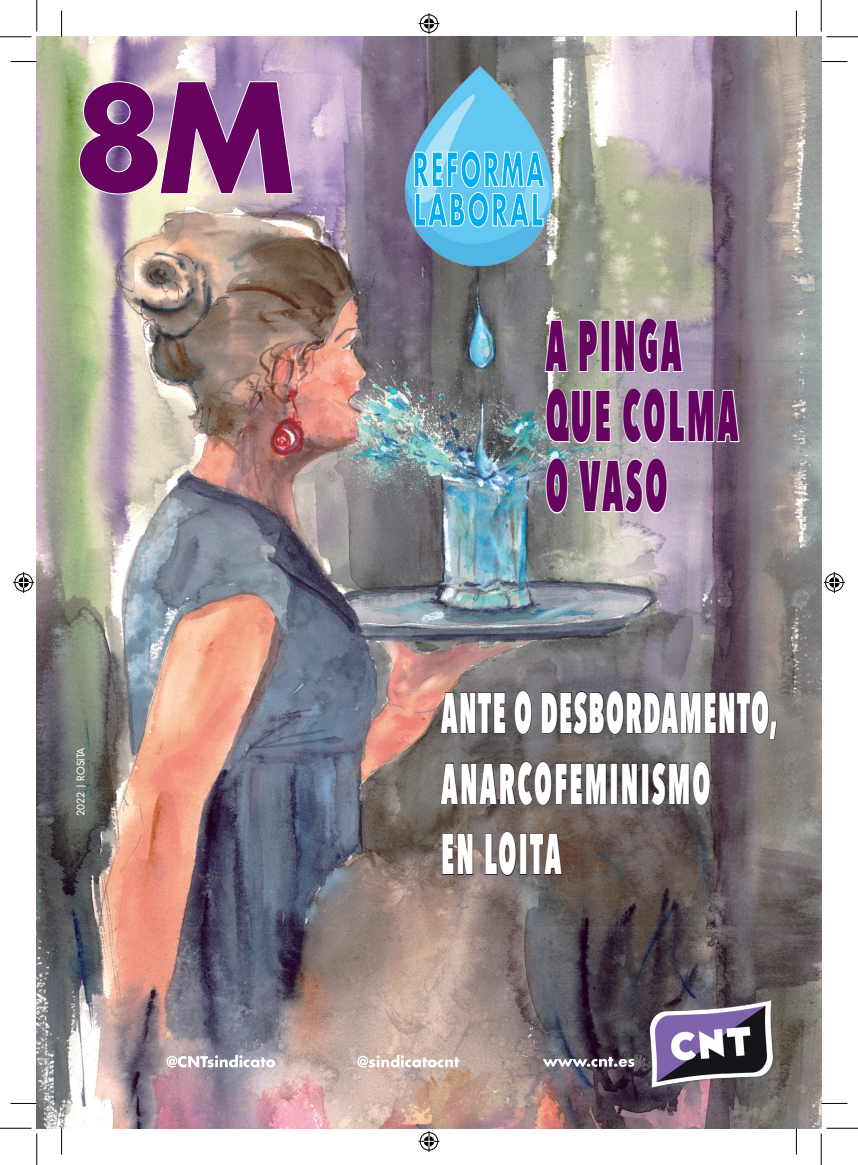
<style>
.page{position:relative;width:858px;height:1165px;background:#fff}
.page>*{position:absolute;margin:0;border:0;box-sizing:border-box;transform-origin:0 0}
.t1{font:800 71.4px/70px "Avenir Next Condensed";letter-spacing:.07em;color:#65035f;scale:.49 1}
.t2{font:800 57.05px/70.7px "Avenir Next Condensed";letter-spacing:.06em;color:#fff;scale:.49 1}
.t3{font:10.15px "Futura";color:#fff}
</style>
<div class="page">
<img style="left:37px;top:37px;width:784px;height:1091px">
<img style="left:337px;top:54px;width:279px;height:211px">
<svg style="left:542px;top:1057px;width:92px;height:10px"></svg>
<svg style="left:357px;top:1055px;width:102px;height:12px"></svg>
<svg style="left:166px;top:1055px;width:109px;height:12px"></svg>
<svg style="left:79px;top:81px;width:215px;height:114px;background:#8a4986"></svg>
<img style="left:644px;top:988px;width:133px;height:109px">
<svg style="left:440px;top:691px;width:66px;height:43px;background:#615b5d"></svg>
<svg style="left:514px;top:690px;width:18px;height:45px"></svg>
<svg style="left:541px;top:690px;width:236px;height:50px;background:#645e63"></svg>
<svg style="left:440px;top:761px;width:166px;height:45px;background:#5f5756"></svg>
<div style="left:610px;top:763px;width:7px;height:41px;border:1px solid #231f20"></div>
<svg style="left:621px;top:762px;width:16px;height:42px"></svg>
<div style="left:642px;top:763px;width:6px;height:41px;border:1px solid #231f20"></div>
<svg style="left:651px;top:761px;width:59px;height:45px;background:#595454"></svg>
<svg style="left:441px;top:833px;width:32px;height:42px"></svg>
<svg style="left:484px;top:832px;width:32px;height:44px"></svg>
<div style="left:520px;top:834px;width:6px;height:40px;border:1px solid #231f20"></div>
<svg style="left:529px;top:833px;width:33px;height:42px"></svg>
<svg style="left:543px;top:319px;width:25px;height:54px"></svg>
<svg style="left:577px;top:318px;width:21px;height:55px"></svg>
<div style="left:600px;top:320px;width:10px;height:52px;border:2px solid #fff"></div>
<svg style="left:613px;top:317px;width:70px;height:57px"></svg>
<svg style="left:544px;top:387px;width:67px;height:58px"></svg>
<svg style="left:621px;top:387px;width:119px;height:57px"></svg>
<svg style="left:544px;top:457px;width:25px;height:58px"></svg>
<svg style="left:577px;top:457px;width:91px;height:58px"></svg>
<svg style="left:414px;top:151px;width:130px;height:76px;background:#5fc9f3"></svg>
<svg style="left:10px;top:61px;width:27px;height:1px"></svg>
<svg style="left:821px;top:61px;width:26px;height:1px"></svg>
<svg style="left:10px;top:1103px;width:27px;height:1px"></svg>
<svg style="left:821px;top:1103px;width:26px;height:1px"></svg>
<svg style="left:61px;top:11px;width:1px;height:26px"></svg>
<svg style="left:61px;top:1128px;width:1px;height:26px"></svg>
<svg style="left:795px;top:11px;width:1px;height:26px"></svg>
<svg style="left:795px;top:1128px;width:1px;height:26px"></svg>
<hr style="left:0;top:36px;width:32px;height:1px;background:#000">
<hr style="left:826px;top:36px;width:31px;height:1px;background:#000">
<hr style="left:0;top:1128px;width:32px;height:1px;background:#000">
<hr style="left:826px;top:1128px;width:31px;height:1px;background:#000">
<hr style="left:36px;top:0;width:1px;height:32px;background:#000">
<hr style="left:36px;top:1133px;width:1px;height:32px;background:#000">
<hr style="left:820px;top:0;width:1px;height:32px;background:#000">
<hr style="left:820px;top:1133px;width:1px;height:32px;background:#000">
<svg style="left:418px;top:13px;width:21px;height:21px"></svg>
<svg style="left:418px;top:1131px;width:21px;height:21px"></svg>
<svg style="left:13px;top:572px;width:21px;height:21px"></svg>
<svg style="left:823px;top:572px;width:21px;height:21px"></svg>
<p class="t3" style="left:74px;top:816px;width:70px;rotate:-90deg">2022 | ROSITA</p>
<p class="t1" style="left:545px;top:310px;width:395px">A PINGA<br>QUE COLMA<br>O VASO</p>
<p class="t2" style="left:441px;top:677px;width:688px">ANTE O DESBORDAMENTO,<br>ANARCOFEMINISMO<br>EN LOITA</p>
</div>
